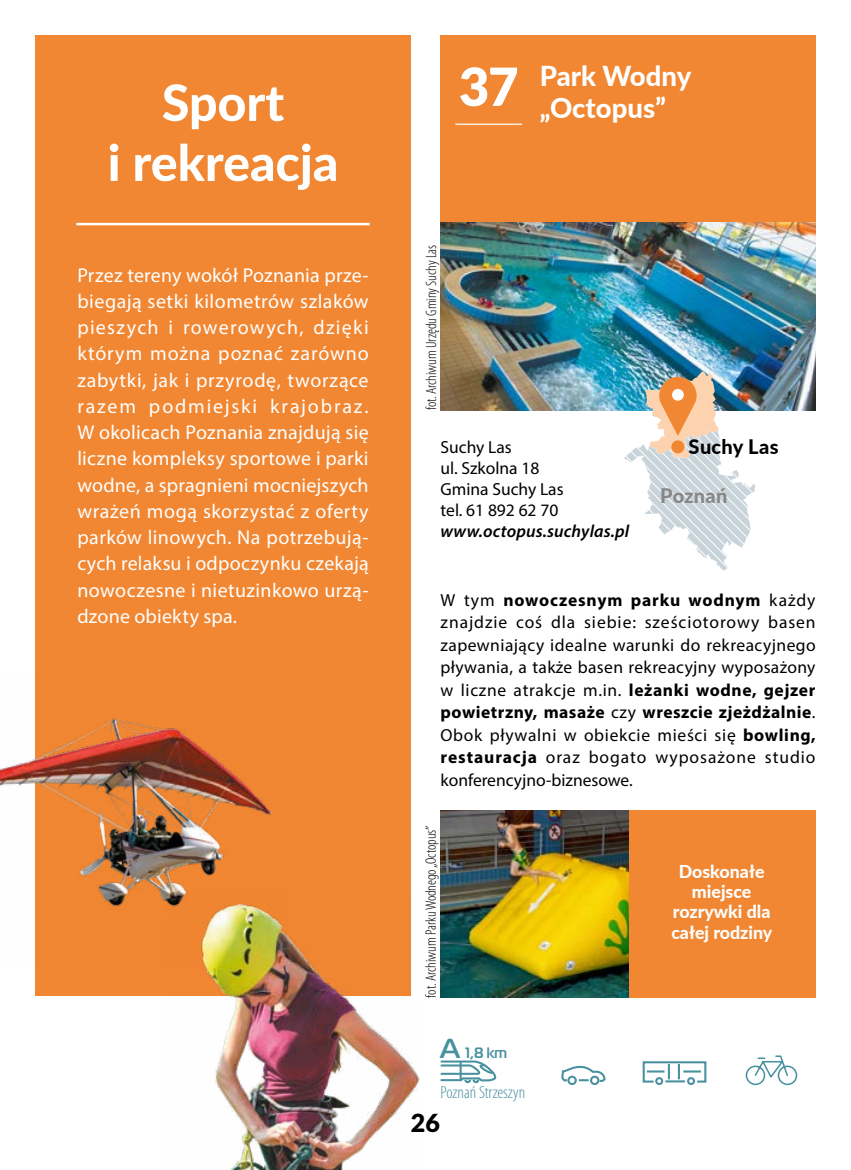
<style>
.page{position:relative;width:851px;height:1170px;background:#fff}
.page>*{position:absolute;margin:0;border:0;box-sizing:border-box;transform-origin:0 0}
.t1{font:800 50px/60px "Lato";color:#fff;text-align:center}
.t2{font:800 27.5px/32.5px "Lato";color:#fff}
.t3{font:900 25px "Lato";color:#000}
.t4{font:20px/26.2px "Myriad Pro";letter-spacing:.015em;color:#fff;text-align:justify}
.t5{font:800 20px "Lato";letter-spacing:.015em;color:#000}
.t6{font:800 20px "Lato";letter-spacing:.01em;color:#878787}
.t7{font:800 17.75px/20.2px "Lato";color:#fff;text-align:center}
.t8{font:17.5px/22.5px "Myriad Pro";color:#000;text-align:justify}
.t9{font:italic 600 17.5px "Myriad Pro";letter-spacing:.01em;color:#000}
.t10{font:300 condensed 17.5px "Myriad Pro";color:#48919f}
.t11{font:300 condensed 15px "Myriad Pro";color:#000}
.t12{font:700 15px "Magistral TT";color:#48919f}
.s1{font-weight:700}
.s2{font-size:27.5px}
</style>
<div class="page">
<div style="left:440px;top:35px;width:375px;height:375px;background:#f18732"></div>
<img style="left:440px;top:223px;width:375px;height:187px">
<div style="left:627px;top:810px;width:188px;height:187px;background:#f18732"></div>
<hr style="left:455px;top:124px;width:67px;height:1px;background:#fff">
<img style="left:440px;top:810px;width:188px;height:187px">
<div style="left:35px;top:35px;width:375px;height:960px;background:#f18732"></div>
<hr style="left:76px;top:223px;width:293px;height:2px;background:#fff">
<img style="left:166px;top:892px;width:254px;height:277px">
<svg style="left:624px;top:371px;width:132px;height:200px"></svg>
<div style="left:672px;top:389px;width:11px;height:12px;background:#fff;border-radius:50%"></div>
<svg style="left:561px;top:1065px;width:45px;height:17px"></svg>
<div style="left:567px;top:1075px;width:9px;height:9px;border:2px solid #48919f;border-radius:50%"></div>
<div style="left:590px;top:1075px;width:9px;height:9px;border:2px solid #48919f;border-radius:50%"></div>
<div style="left:655px;top:1076px;width:8px;height:8px;border:2px solid #48919f;border-radius:50%"></div>
<div style="left:687px;top:1076px;width:8px;height:8px;border:2px solid #48919f;border-radius:50%"></div>
<svg style="left:642px;top:1061px;width:65px;height:22px"></svg>
<svg style="left:440px;top:1060px;width:57px;height:24px"></svg>
<img style="left:0;top:718px;width:288px;height:250px">
<svg style="left:745px;top:1055px;width:53px;height:30px"></svg>
<h1 class="t1" style="left:108px;top:70px;width:232px">Sport<br>i rekreacja</h1>
<p class="t4" style="left:77px;top:261px;width:293px">Przez tereny wokół Poznania prze&shy;biegają setki kilometrów szlaków pieszych i rowerowych, dzięki którym można poznać zarówno zabytki, jak i przyrodę, tworzące razem podmiejski krajobraz.<br>W okolicach Poznania znajdują się liczne kompleksy sportowe i parki wodne, a spragnieni mocniejszych wrażeń mogą skorzystać z oferty parków linowych. Na potrzebują&shy;cych relaksu i odpoczynku czekają nowoczesne i nietuzinkowo urzą&shy;dzone obiekty spa.</p>
<h2 class="t2" style="left:459px;top:58px;width:234px;text-indent:81px">Park Wodny<br><sup>37</sup> „Octopus”</h2>
<p class="t11" style="left:422px;top:410px;width:167px;rotate:-90deg">fot. Archiwum Urzędu Gminy Suchy Las</p>
<p class="t8" style="left:440px;top:436px;width:125px;line-height:21px;text-align:left">Suchy Las<br>ul. Szkolna 18<br>Gmina Suchy Las tel. 61 892 62 70</p>
<p class="t9" style="left:440px;top:519px;width:190px">www.octopus.suchylas.pl</p>
<p class="t5" style="left:688px;top:432px;width:91px">Suchy Las</p>
<p class="t6" style="left:660px;top:481px;width:69px">Poznań</p>
<p class="t8" style="left:440px;top:588px;width:376px">W tym <span class="s1">nowoczesnym parku wodnym</span> każdy znajdzie coś dla siebie: sześciotorowy basen zapewniający idealne warunki do rekreacyjnego pływania, a także basen rekreacyjny wyposażony w liczne atrakcje m.in. <span class="s1">leżanki wodne, gejzer powietrzny, masaże</span> czy <span class="s1">wreszcie zjeżdżalnie</span>.<br>Obok pływalni w obiekcie mieści się <span class="s1">bowling, restauracja</span> oraz bogato wyposażone studio konferencyjno-biznesowe.</p>
<p class="t11" style="left:422px;top:997px;width:173px;rotate:-90deg">fot. Archiwum Parku Wodnego „Octopus”</p>
<p class="t12" style="left:440px;top:1042px;width:68px"><span class="s2">A</span> 1,8 km</p>
<p class="t10" style="left:440px;top:1081px;width:86px">Poznań Strzeszyn</p>
<p class="t3" style="left:411px;top:1103px;width:31px">26</p>
<p class="t7" style="left:671px;top:860px;width:102px">Doskonałe miejsce rozrywki dla całej rodziny</p>
</div>
